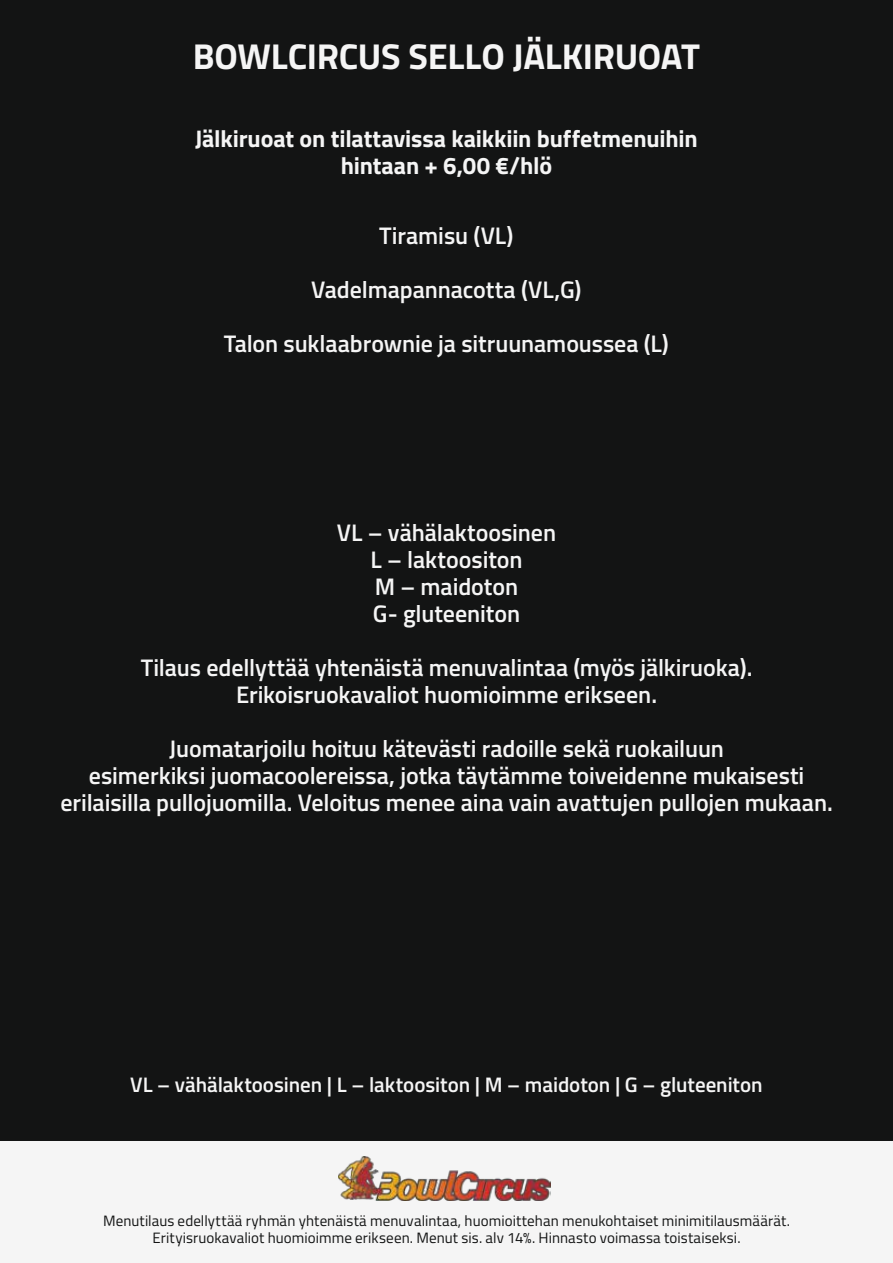
<style>
.page{position:relative;width:893px;height:1263px;background:#131414}
.page>*{position:absolute;margin:0;border:0;box-sizing:border-box;transform-origin:0 0}
.t1{font:700 36px "Cairo";letter-spacing:-.005em;color:#f5f5f5}
.t2{font:600 24px/27px "Cairo";letter-spacing:-.005em;color:#f5f5f5;text-align:center}
.t3{font:700 24px/27px "Cairo";letter-spacing:-.005em;color:#f5f5f5;text-align:center}
.t4{font:600 21px "Cairo";letter-spacing:-.005em;color:#f5f5f5}
.t5{font:15px/16.5px "Cairo";letter-spacing:.005em;color:#131414;text-align:center}
</style>
<div class="page">
<div style="left:0;top:1141px;width:893px;height:122px;background:#f5f5f5"></div>
<img style="left:338px;top:1156px;width:213px;height:44px">
<h1 class="t1" style="left:193px;top:28px;width:509px">BOWLCIRCUS SELLO JÄLKIRUOAT</h1>
<p class="t3" style="left:195px;top:125px;width:504px">Jälkiruoat on tilattavissa kaikkiin buffetmenuihin hintaan + 6,00 €/hlö</p>
<p class="t2" style="left:379px;top:223px;width:136px">Tiramisu (VL)</p>
<p class="t2" style="left:311px;top:277px;width:272px">Vadelmapannacotta (VL,G)</p>
<p class="t2" style="left:224px;top:331px;width:447px">Talon suklaabrownie ja sitruunamoussea (L)</p>
<p class="t2" style="left:337px;top:520px;width:221px">VL – vähälaktoosinen<br>L – laktoositon<br>M – maidoton<br>G- gluteeniton</p>
<p class="t2" style="left:141px;top:655px;width:613px">Tilaus edellyttää yhtenäistä menuvalintaa (myös jälkiruoka).<br>Erikoisruokavaliot huomioimme erikseen.</p>
<p class="t2" style="left:60px;top:736px;width:774px">Juomatarjoilu hoituu kätevästi radoille sekä ruokailuun<br>esimerkiksi juomacoolereissa, jotka täytämme toiveidenne mukaisesti erilaisilla pullojuomilla. Veloitus menee aina vain avattujen pullojen mukaan.</p>
<p class="t4" style="left:130px;top:1068px;width:634px">VL – vähälaktoosinen | L – laktoositon | M – maidoton | G – gluteeniton</p>
<p class="t5" style="left:103px;top:1213px;width:688px">Menutilaus edellyttää ryhmän yhtenäistä menuvalintaa, huomioittehan menukohtaiset minimitilausmäärät.<br>Erityisruokavaliot huomioimme erikseen. Menut sis. alv 14%. Hinnasto voimassa toistaiseksi.</p>
</div>
